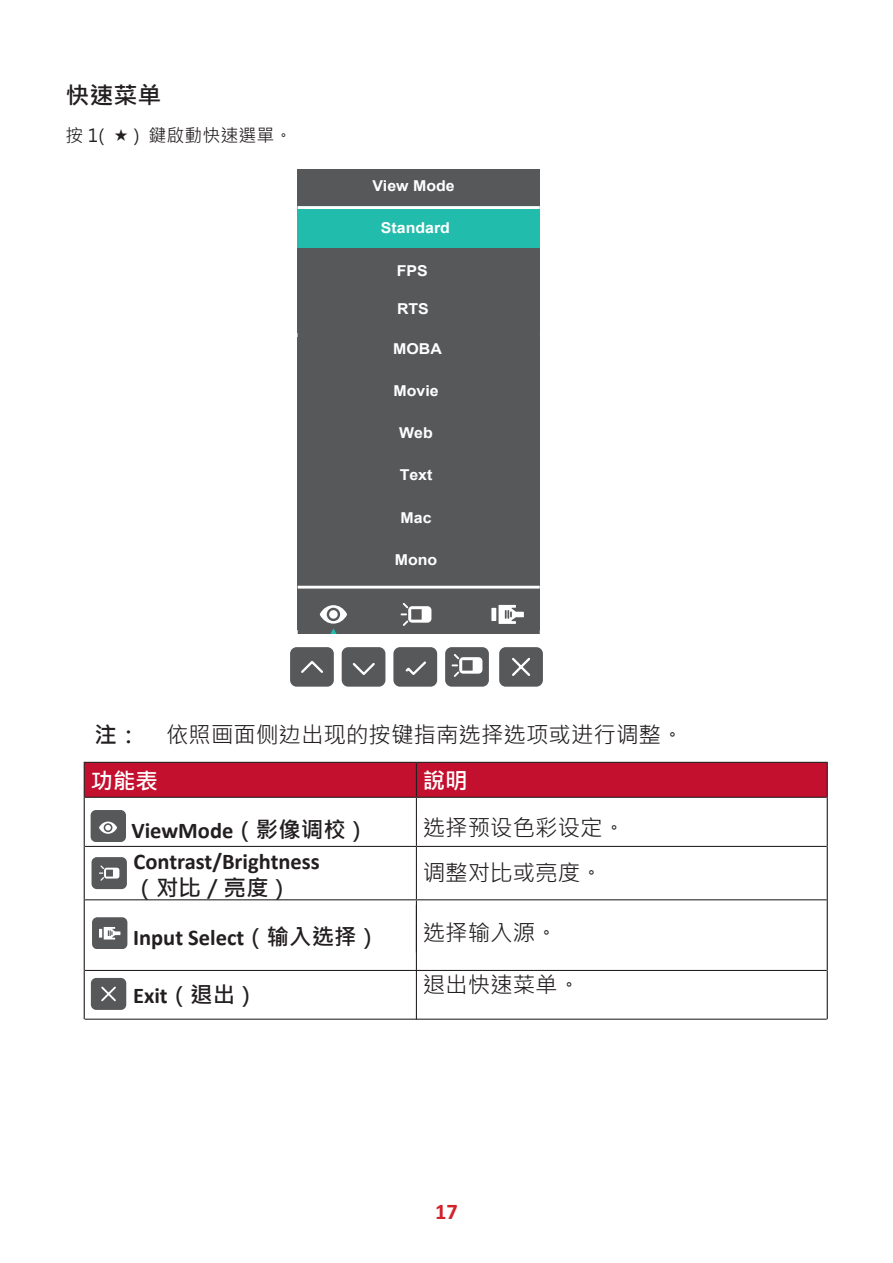
<style>
.page{position:relative;width:893px;height:1263px;background:#fff}
.page>*{position:absolute;margin:0;border:0;box-sizing:border-box;transform-origin:0 0}
.t1{font:700 24px "Microsoft Jheng Hei";color:#231f20}
.t2{font:700 22.5px "Calibri";color:#231f20}
.t3{font:22.5px/45.9px "Microsoft Jheng Hei";color:#231f20}
.t4{font:22.5px "Microsoft Jheng Hei";color:#231f20}
.t5{font:700 22.5px "Microsoft Jheng Hei";color:#231f20}
.t6{font:700 22.5px "Calibri";color:#d1232a}
.t7{font:700 22.5px "Microsoft Jheng Hei";color:#fff}
.t8{font:18px "Microsoft Jheng Hei";color:#231f20}
.t9{font:700 15px "Arial";color:#fff;scale:1.06 1}
.s1{font-weight:700}
.s2{font-weight:700;color:#fff}
.s3{font-family:"Microsoft Jheng Hei"}
</style>
<div class="page">
<div style="left:290px;top:647px;width:44px;height:40px;background:#57585a;border-radius:7px"></div>
<svg style="left:301px;top:661px;width:22px;height:12px"></svg>
<div style="left:342px;top:647px;width:43px;height:40px;background:#57585a;border-radius:7px"></div>
<svg style="left:352px;top:663px;width:23px;height:12px"></svg>
<div style="left:393px;top:647px;width:44px;height:40px;background:#57585a;border-radius:7px"></div>
<svg style="left:405px;top:661px;width:21px;height:14px"></svg>
<div style="left:499px;top:647px;width:44px;height:40px;background:#57585a;border-radius:7px"></div>
<svg style="left:512px;top:658px;width:18px;height:18px"></svg>
<div style="left:445px;top:647px;width:44px;height:40px;background:#57585a;border-radius:7px"></div>
<div style="left:298px;top:379px;width:242px;height:42px;background:#57585a"></div>
<div style="left:298px;top:421px;width:242px;height:42px;background:#57585a"></div>
<div style="left:298px;top:463px;width:242px;height:124px;background:#57585a"></div>
<div style="left:298px;top:587px;width:242px;height:42px;background:#57585a"></div>
<div style="left:298px;top:291px;width:242px;height:95px;background:#57585a;border-radius:4px"></div>
<div style="left:298px;top:169px;width:242px;height:42px;background:#57585a"></div>
<div style="left:298px;top:207px;width:242px;height:42px;background:#22bcac"></div>
<div style="left:298px;top:249px;width:242px;height:42px;background:#57585a"></div>
<hr style="left:298px;top:586px;width:242px;height:3px;background:#fff">
<hr style="left:298px;top:206px;width:242px;height:3px;background:#fff">
<svg style="left:401px;top:603px;width:30px;height:23px"></svg>
<div style="left:491px;top:608px;width:5px;height:13px;background:#fff"></div>
<svg style="left:499px;top:605px;width:25px;height:19px"></svg>
<svg style="left:320px;top:605px;width:27px;height:29px"></svg>
<div style="left:298px;top:286px;width:242px;height:8px;background:#57585a"></div>
<div style="left:85px;top:763px;width:742px;height:34px;background:#c3102f"></div>
<hr style="left:84px;top:762px;width:332px;height:1px;background:#231f20">
<hr style="left:84px;top:763px;width:1px;height:34px;background:#231f20">
<hr style="left:416px;top:762px;width:412px;height:1px;background:#231f20">
<hr style="left:827px;top:763px;width:1px;height:34px;background:#231f20">
<hr style="left:84px;top:797px;width:1px;height:49px;background:#231f20">
<hr style="left:827px;top:797px;width:1px;height:49px;background:#231f20">
<hr style="left:84px;top:846px;width:1px;height:54px;background:#231f20">
<hr style="left:827px;top:846px;width:1px;height:54px;background:#231f20">
<hr style="left:84px;top:900px;width:1px;height:70px;background:#231f20">
<hr style="left:827px;top:900px;width:1px;height:70px;background:#231f20">
<hr style="left:84px;top:970px;width:1px;height:49px;background:#231f20">
<hr style="left:827px;top:970px;width:1px;height:49px;background:#231f20">
<hr style="left:416px;top:763px;width:1px;height:34px;background:#231f20">
<hr style="left:85px;top:797px;width:331px;height:1px;background:#231f20">
<hr style="left:416px;top:797px;width:411px;height:1px;background:#231f20">
<hr style="left:416px;top:798px;width:1px;height:48px;background:#231f20">
<hr style="left:85px;top:846px;width:331px;height:1px;background:#231f20">
<hr style="left:416px;top:846px;width:411px;height:1px;background:#231f20">
<hr style="left:416px;top:847px;width:1px;height:52px;background:#231f20">
<hr style="left:85px;top:899px;width:331px;height:1px;background:#231f20">
<hr style="left:416px;top:899px;width:411px;height:1px;background:#231f20">
<hr style="left:416px;top:900px;width:1px;height:70px;background:#231f20">
<hr style="left:85px;top:970px;width:331px;height:1px;background:#231f20">
<hr style="left:416px;top:970px;width:411px;height:1px;background:#231f20">
<hr style="left:85px;top:1019px;width:331px;height:1px;background:#231f20">
<hr style="left:416px;top:1019px;width:411px;height:1px;background:#231f20">
<hr style="left:416px;top:969px;width:1px;height:51px;background:#231f20">
<div style="left:91px;top:810px;width:35px;height:32px;background:#57585a;border-radius:5px"></div>
<svg style="left:99px;top:821px;width:18px;height:13px"></svg>
<div style="left:92px;top:857px;width:35px;height:32px;background:#57585a;border-radius:5px"></div>
<svg style="left:99px;top:865px;width:20px;height:16px"></svg>
<div style="left:92px;top:917px;width:35px;height:32px;background:#57585a;border-radius:5px"></div>
<svg style="left:99px;top:927px;width:21px;height:12px"></svg>
<div style="left:91px;top:978px;width:35px;height:32px;background:#57585a;border-radius:5px"></div>
<svg style="left:101px;top:986px;width:15px;height:16px"></svg>
<svg style="left:452px;top:654px;width:30px;height:23px"></svg>
<p class="t1" style="left:65px;top:80px;width:97px">快速菜单</p>
<p class="t8" style="left:65px;top:124px;width:40px">按 1(</p>
<p class="t8" style="left:134px;top:124px;width:160px">) 鍵啟動快速選單。</p>
<p class="t9" style="left:372px;top:175px;width:79px">View Mode</p>
<p class="t9" style="left:381px;top:217px;width:67px">Standard</p>
<p class="t9" style="left:397px;top:260px;width:31px">FPS</p>
<p class="t9" style="left:397px;top:298px;width:32px">RTS</p>
<p class="t9" style="left:393px;top:338px;width:47px">MOBA</p>
<p class="t9" style="left:393px;top:380px;width:44px">Movie</p>
<p class="t9" style="left:399px;top:422px;width:33px">Web</p>
<p class="t9" style="left:400px;top:465px;width:32px">Text</p>
<p class="t9" style="left:401px;top:507px;width:31px">Mac</p>
<p class="t9" style="left:395px;top:549px;width:42px">Mono</p>
<p class="t3" style="left:91px;top:711px;width:594px"><span class="s1">注：</span> 依照画面侧边出现的按键指南选择选项或进行调整。<span class="s2">功能表</span></p>
<p class="t7" style="left:423px;top:766px;width:46px">說明</p>
<p class="t2" style="left:131px;top:814px;width:238px">ViewMode<span class="s3">（影像调校）</span></p>
<p class="t3" style="left:423px;top:804px;width:204px">选择预设色彩设定。</p>
<p class="t2" style="left:134px;top:845px;width:188px">Contrast/Brightness</p>
<p class="t5" style="left:134px;top:873px;width:159px">（对比／亮度）</p>
<p class="t4" style="left:423px;top:859px;width:181px">调整对比或亮度。</p>
<p class="t2" style="left:133px;top:921px;width:248px">Input Select<span class="s3">（输入选择）</span></p>
<p class="t4" style="left:423px;top:919px;width:136px">选择输入源。</p>
<p class="t2" style="left:133px;top:980px;width:126px">Exit<span class="s3">（退出）</span></p>
<p class="t4" style="left:423px;top:971px;width:159px">退出快速菜单。</p>
<p class="t6" style="left:435px;top:1195px;width:24px">17</p>
</div>
